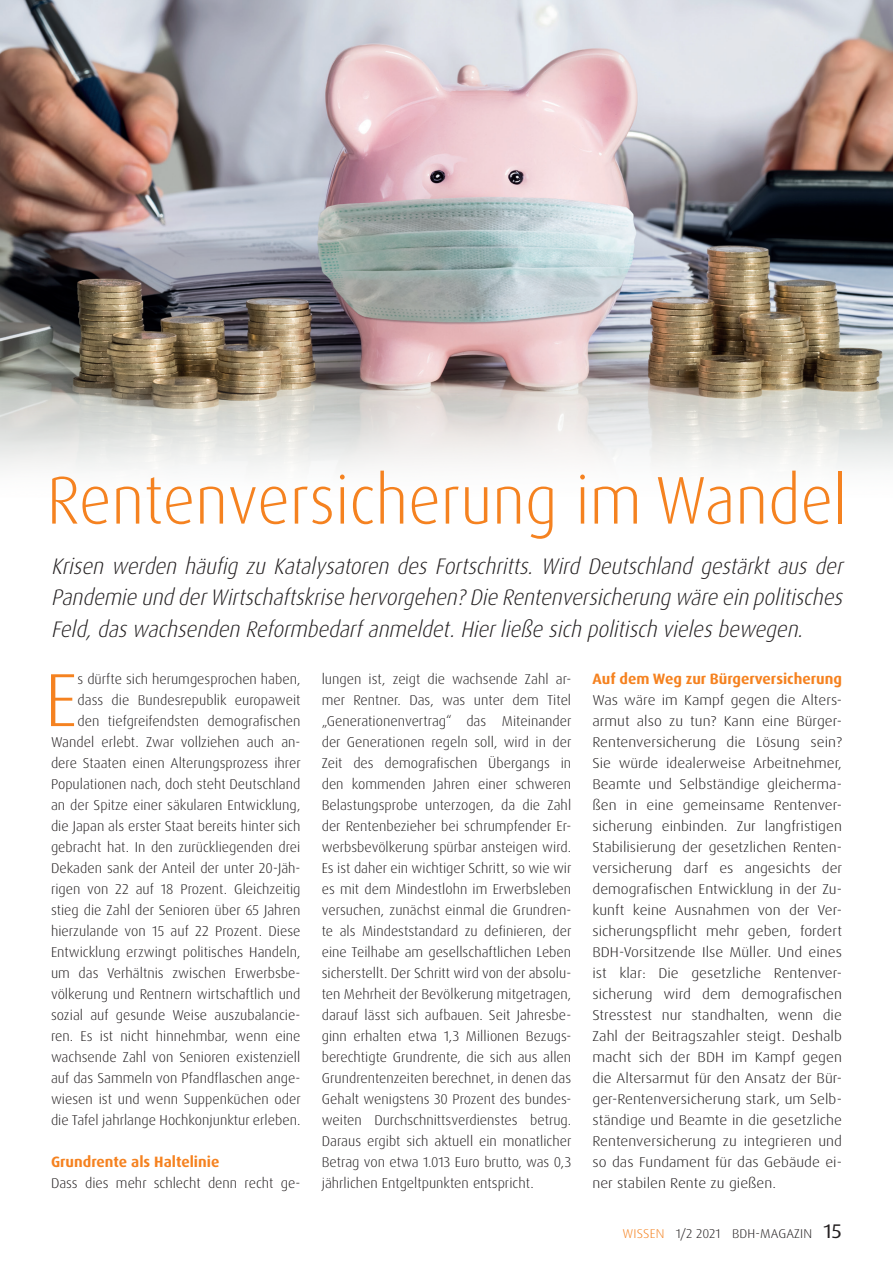
<style>
.page{position:relative;width:893px;height:1263px;background:#fff}
.page>*{position:absolute;margin:0;border:0;box-sizing:border-box;transform-origin:0 0}
.t1{font:300 75.3px "Dax OT";color:#f58220}
.t2{font:300 67.5px "Dax OT";color:#f58220;scale:.95 1}
.t3{font:italic 300 22.5px/31.5px "Dax OT";color:#231f20;text-align:justify;scale:.94 1}
.t4{font:700 15px "Dax OT";color:#f58220}
.t5{font:300 14.25px/21px "Dax OT";color:#231f20;text-align:right}
.t6{font:300 14.25px/21px "Dax OT";color:#231f20;text-align:justify;scale:1.09 1}
.t7{font:300 12.75px "Dax OT";letter-spacing:.01em;color:#231f20;scale:1.06 1}
.s1{color:#f58220}
.s2{font-weight:400;font-size:19.8px}
</style>
<div class="page">
<img style="left:0;top:0;width:893px;height:470px">
<h2 class="t2" style="left:47px;top:458px;width:844px">Rentenversicherung im Wandel</h2>
<p class="t3" style="left:51px;top:550px;width:850px">Krisen werden häufig zu Katalysatoren des Fortschritts. Wird Deutschland gestärkt aus der PandemieundderWirtschaftskrisehervorgehen?DieRentenversicherungwäreeinpolitisches Feld,daswachsendenReformbedarfanmeldet.Hierließesichpolitischvielesbewegen.</p>
<p class="t5" style="left:51px;top:669px;width:251px">s dürfte sich herumgesprochen haben, dass die Bundesrepublik europaweit<br>den tiefgreifendsten demografischen Wandel erlebt. Zwar vollziehen auch an&shy;dere Staaten einen Alterungsprozess ihrer Populationen nach, doch steht Deutschland an der Spitze einer säkularen Entwicklung, die Japan als erster Staat bereits hinter sich gebracht hat. In den zurückliegenden drei Dekaden sank der Anteil der unter 20-Jäh&shy;rigen von 22 auf 18 Prozent. Gleichzeitig stieg die Zahl der Senioren über 65 Jahren hierzulande von 15 auf 22 Prozent. Diese Entwicklung erzwingt politisches Handeln, um das Verhältnis zwischen Erwerbsbe&shy;völkerung und Rentnern wirtschaftlich und sozial auf gesunde Weise auszubalancie&shy;ren. Es ist nicht hinnehmbar, wenn eine wachsende Zahl von Senioren existenziell auf das Sammeln von Pfandflaschen ange&shy;wiesen ist und wenn Suppenküchen oder die Tafel jahrlange Hochkonjunktur erleben.</p>
<p class="t4" style="left:51px;top:1152px;width:170px">Grundrente als Haltelinie</p>
<p class="t5" style="left:51px;top:1173px;width:251px">Dass dies mehr schlecht denn recht ge-</p>
<h1 class="t1" style="left:45px;top:653px;width:34px">E</h1>
<p class="t5" style="left:322px;top:669px;width:251px;text-align:justify">lungen ist, zeigt die wachsende Zahl ar&shy;mer Rentner. Das, was unter dem Titel „Generationenvertrag“ das Miteinander der Generationen regeln soll, wird in der Zeit des demografischen Übergangs in den kommenden Jahren einer schweren Belastungsprobe unterzogen, da die Zahl der Rentenbezieher bei schrumpfender Er&shy;werbsbevölkerung spürbar ansteigen wird.<br>Es ist daher ein wichtiger Schritt, so wie wir es mit dem Mindestlohn im Erwerbsleben versuchen, zunächst einmal die Grundren&shy;te als Mindeststandard zu definieren, der eine Teilhabe am gesellschaftlichen Leben sicherstellt. Der Schritt wird von der absolu&shy;ten Mehrheit der Bevölkerung mitgetragen, darauf lässt sich aufbauen. Seit Jahresbe&shy;ginn erhalten etwa 1,3 Millionen Bezugs&shy;berechtigte Grundrente, die sich aus allen Grundrentenzeiten berechnet, in denen das Gehalt wenigstens 30 Prozent des bundes&shy;weiten Durchschnittsverdienstes betrug.<br>Daraus ergibt sich aktuell ein monatlicher Betrag von etwa 1.013 Euro brutto, was 0,3 jährlichen Entgeltpunkten entspricht.</p>
<p class="t4" style="left:592px;top:669px;width:251px">Auf dem Weg zur Bürgerversicherung</p>
<p class="t6" style="left:592px;top:690px;width:231px">Was wäre im Kampf gegen die Alters&shy;armut also zu tun? Kann eine Bürger-Rentenversicherung die Lösung sein?<br>Sie würde idealerweise Arbeitnehmer, Beamte und Selbständige gleicherma&shy;ßen in eine gemeinsame Rentenver&shy;sicherung einbinden. Zur langfristigen Stabilisierung der gesetzlichen Renten&shy;versicherung darf es angesichts der demografischen Entwicklung in der Zu&shy;kunft keine Ausnahmen von der Ver&shy;sicherungspflicht mehr geben, fordert BDH-Vorsitzende Ilse Müller. Und eines ist klar: Die gesetzliche Rentenver&shy;sicherung wird dem demografischen Stresstest nur standhalten, wenn die Zahl der Beitragszahler steigt. Deshalb macht sich der BDH im Kampf gegen die Altersarmut für den Ansatz der Bür&shy;ger-Rentenversicherung stark, um Selb&shy;ständige und Beamte in die gesetzliche Rentenversicherung zu integrieren und so das Fundament für das Gebäude ei&shy;ner stabilen Rente zu gießen.</p>
<p class="t7" style="left:622px;top:1225px;width:209px"><span class="s1">WISSEN</span> 1/2 2021 BDH-MAGAZIN <span class="s2">15</span></p>
</div>
